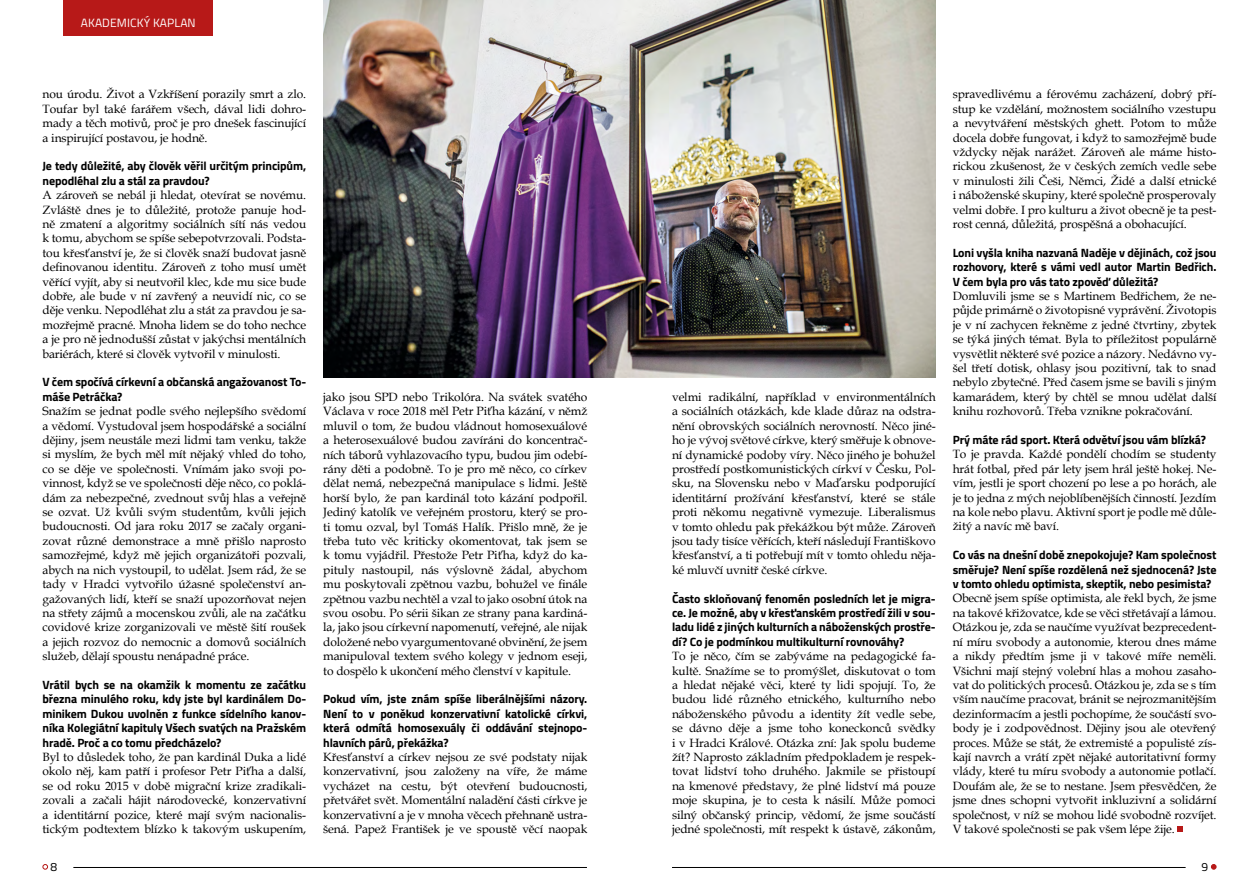
<style>
.page{position:relative;width:1259px;height:893px;background:#fff}
.page>*{position:absolute;margin:0;border:0;box-sizing:border-box;transform-origin:0 0}
.t1{font:12px/14.4px "Book Antiqua";letter-spacing:-.01em;color:#000;text-align:justify}
.t2{font:700 12px/14.4px "Titillium";letter-spacing:-.01em;color:#000;text-align:justify}
.t3{font:12px "Titillium Web";letter-spacing:.01em;color:#fff}
.t4{font:12px "Titillium Web";color:#000}
</style>
<div class="page">
<svg style="left:43px;top:864px;width:5px;height:5px"></svg>
<hr style="left:73px;top:867px;width:514px;height:1px;background:#000">
<svg style="left:1211px;top:864px;width:5px;height:5px"></svg>
<hr style="left:672px;top:867px;width:513px;height:1px;background:#000">
<img style="left:323px;top:0;width:612px;height:377px">
<div style="left:63px;top:0;width:150px;height:35px;background:#b71918"></div>
<svg style="left:1177px;top:827px;width:6px;height:5px"></svg>
<p class="t3" style="left:81px;top:14px;width:116px">AKADEMICKÝ KAPLAN</p>
<p class="t1" style="left:43px;top:87px;width:265px">nou úrodu. Život a Vzkříšení porazily smrt a zlo.<br>Toufar byl také farářem všech, dával lidi dohro&shy;mady a těch motivů, proč je pro dnešek fascinující a inspirující postavou, je hodně.</p>
<p class="t2" style="left:43px;top:158px;width:265px">Je tedy důležité, aby člověk věřil určitým principům, nepodléhal zlu a stál za pravdou?</p>
<p class="t1" style="left:43px;top:188px;width:265px">A zároveň se nebál ji hledat, otevírat se novému.<br>Zvláště dnes je to důležité, protože panuje hod&shy;ně zmatení a algoritmy sociálních sítí nás vedou k tomu, abychom se spíše sebepotvrzovali. Podsta&shy;tou křesťanství je, že si člověk snaží budovat jasně definovanou identitu. Zároveň z toho musí umět věřící vyjít, aby si neutvořil klec, kde mu sice bude dobře, ale bude v ní zavřený a neuvidí nic, co se děje venku. Nepodléhat zlu a stát za pravdou je sa&shy;mozřejmě pracné. Mnoha lidem se do toho nechce a je pro ně jednodušší zůstat v jakýchsi mentálních bariérách, které si člověk vytvořil v minulosti.</p>
<p class="t2" style="left:43px;top:374px;width:265px">V čem spočívá církevní a občanská angažovanost To&shy;máše Petráčka?</p>
<p class="t1" style="left:43px;top:404px;width:265px">Snažím se jednat podle svého nejlepšího svědomí a vědomí. Vystudoval jsem hospodářské a sociální dějiny, jsem neustále mezi lidmi tam venku, takže si myslím, že bych měl mít nějaký vhled do toho, co se děje ve společnosti. Vnímám jako svoji po&shy;vinnost, když se ve společnosti děje něco, co poklá&shy;dám za nebezpečné, zvednout svůj hlas a veřejně se ozvat. Už kvůli svým studentům, kvůli jejich budoucnosti. Od jara roku 2017 se začaly organi&shy;zovat různé demonstrace a mně přišlo naprosto samozřejmé, když mě jejich organizátoři pozvali, abych na nich vystoupil, to udělat. Jsem rád, že se tady v Hradci vytvořilo úžasné společenství an&shy;gažovaných lidí, kteří se snaží upozorňovat nejen na střety zájmů a mocenskou zvůli, ale na začátku covidové krize zorganizovali ve městě šití roušek a jejich rozvoz do nemocnic a domovů sociálních služeb, dělají spoustu nenápadné práce.</p>
<p class="t2" style="left:43px;top:677px;width:265px">Vrátil bych se na okamžik k momentu ze začátku března minulého roku, kdy jste byl kardinálem Do&shy;minikem Dukou uvolněn z funkce sídelního kanov&shy;níka Kolegiátní kapituly Všech svatých na Pražském hradě. Proč a co tomu předcházelo?</p>
<p class="t1" style="left:43px;top:749px;width:265px">Byl to důsledek toho, že pan kardinál Duka a lidé okolo něj, kam patří i profesor Petr Piťha a další, se od roku 2015 v době migrační krize zradikali&shy;zovali a začali hájit národovecké, konzervativní a identitární pozice, které mají svým nacionalis&shy;tickým podtextem blízko k takovým uskupením,</p>
<p class="t1" style="left:323px;top:389px;width:266px">jako jsou SPD nebo Trikolóra. Na svátek svatého Václava v roce 2018 měl Petr Piťha kázání, v němž mluvil o tom, že budou vládnout homosexuálové a heterosexuálové budou zavíráni do koncentrač&shy;ních táborů vyhlazovacího typu, budou jim odebí&shy;rány děti a podobně. To je pro mě něco, co církev dělat nemá, nebezpečná manipulace s lidmi. Ještě horší bylo, že pan kardinál toto kázání podpořil.<br>Jediný katolík ve veřejném prostoru, který se pro&shy;ti tomu ozval, byl Tomáš Halík. Přišlo mně, že je třeba tuto věc kriticky okomentovat, tak jsem se k tomu vyjádřil. Přestože Petr Piťha, když do ka&shy;pituly nastoupil, nás výslovně žádal, abychom mu poskytovali zpětnou vazbu, bohužel ve finále zpětnou vazbu nechtěl a vzal to jako osobní útok na svou osobu. Po sérii šikan ze strany pana kardiná&shy;la, jako jsou církevní napomenutí, veřejné, ale nijak doložené nebo vyargumentované obvinění, že jsem manipuloval textem svého kolegy v jednom eseji, to dospělo k ukončení mého členství v kapitule.</p>
<p class="t2" style="left:323px;top:691px;width:266px">Pokud vím, jste znám spíše liberálnějšími názory.<br>Není to v poněkud konzervativní katolické církvi, která odmítá homosexuály či oddávání stejnopo&shy;hlavních párů, překážka?</p>
<p class="t1" style="left:323px;top:749px;width:266px">Křesťanství a církev nejsou ze své podstaty nijak konzervativní, jsou založeny na víře, že máme vycházet na cestu, být otevření budoucnosti, přetvářet svět. Momentální naladění části církve je konzervativní a je v mnoha věcech přehnaně ustra&shy;šená. Papež František je ve spoustě věcí naopak</p>
<p class="t1" style="left:672px;top:389px;width:265px">velmi radikální, například v environmentálních a sociálních otázkách, kde klade důraz na odstra&shy;nění obrovských sociálních nerovností. Něco jiné&shy;ho je vývoj světové církve, který směřuje k obnove&shy;ní dynamické podoby víry. Něco jiného je bohužel prostředí postkomunistických církví v Česku, Pol&shy;sku, na Slovensku nebo v Maďarsku podporující identitární prožívání křesťanství, které se stále proti někomu negativně vymezuje. Liberalismus v tomto ohledu pak překážkou být může. Zároveň jsou tady tisíce věřících, kteří následují Františkovo křesťanství, a ti potřebují mít v tomto ohledu něja&shy;ké mluvčí uvnitř české církve.</p>
<p class="t2" style="left:672px;top:591px;width:265px">Často skloňovaný fenomén posledních let je migra&shy;ce. Je možné, aby v křesťanském prostředí žili v sou&shy;ladu lidé z jiných kulturních a náboženských prostře&shy;dí? Co je podmínkou multikulturní rovnováhy?</p>
<p class="t1" style="left:672px;top:649px;width:265px">To je něco, čím se zabýváme na pedagogické fa&shy;kultě. Snažíme se to promýšlet, diskutovat o tom a hledat nějaké věci, které ty lidi spojují. To, že budou lidé různého etnického, kulturního nebo náboženského původu a identity žít vedle sebe, se dávno děje a jsme toho koneckonců svědky i v Hradci Králové. Otázka zní: Jak spolu budeme žít? Naprosto základním předpokladem je respek&shy;tovat lidství toho druhého. Jakmile se přistoupí na kmenové představy, že plné lidství má pouze moje skupina, je to cesta k násilí. Může pomoci silný občanský princip, vědomí, že jsme součástí jedné společnosti, mít respekt k ústavě, zákonům,</p>
<p class="t1" style="left:952px;top:87px;width:265px">spravedlivému a férovému zacházení, dobrý pří&shy;stup ke vzdělání, možnostem sociálního vzestupu a nevytváření městských ghett. Potom to může docela dobře fungovat, i když to samozřejmě bude vždycky nějak narážet. Zároveň ale máme histo&shy;rickou zkušenost, že v českých zemích vedle sebe v minulosti žili Češi, Němci, Židé a další etnické i náboženské skupiny, které společně prosperovaly velmi dobře. I pro kulturu a život obecně je ta pest&shy;rost cenná, důležitá, prospěšná a obohacující.</p>
<p class="t2" style="left:952px;top:245px;width:265px">Loni vyšla kniha nazvaná Naděje v dějinách, což jsou rozhovory, které s vámi vedl autor Martin Bedřich.<br>V čem byla pro vás tato zpověď důležitá?</p>
<p class="t1" style="left:952px;top:288px;width:265px">Domluvili jsme se s Martinem Bedřichem, že ne&shy;půjde primárně o životopisné vyprávění. Životopis je v ní zachycen řekněme z jedné čtvrtiny, zbytek se týká jiných témat. Byla to příležitost populárně vysvětlit některé své pozice a názory. Nedávno vy&shy;šel třetí dotisk, ohlasy jsou pozitivní, tak to snad nebylo zbytečné. Před časem jsme se bavili s jiným kamarádem, který by chtěl se mnou udělat další knihu rozhovorů. Třeba vznikne pokračování.</p>
<p class="t2" style="left:952px;top:432px;width:255px">Prý máte rád sport. Která odvětví jsou vám blízká?</p>
<p class="t1" style="left:952px;top:447px;width:265px">To je pravda. Každé pondělí chodím se studenty hrát fotbal, před pár lety jsem hrál ještě hokej. Ne&shy;vím, jestli je sport chození po lese a po horách, ale je to jedna z mých nejoblíbenějších činností. Jezdím na kole nebo plavu. Aktivní sport je podle mě důle&shy;žitý a navíc mě baví.</p>
<p class="t2" style="left:952px;top:547px;width:265px">Co vás na dnešní době znepokojuje? Kam společnost směřuje? Není spíše rozdělená než sjednocená? Jste v tomto ohledu optimista, skeptik, nebo pesimista?</p>
<p class="t1" style="left:952px;top:591px;width:265px">Obecně jsem spíše optimista, ale řekl bych, že jsme na takové křižovatce, kde se věci střetávají a lámou.<br>Otázkou je, zda se naučíme využívat bezprecedent&shy;ní míru svobody a autonomie, kterou dnes máme a nikdy předtím jsme ji v takové míře neměli.<br>Všichni mají stejný volební hlas a mohou zasaho&shy;vat do politických procesů. Otázkou je, zda se s tím vším naučíme pracovat, bránit se nejrozmanitějším dezinformacím a jestli pochopíme, že součástí svo&shy;body je i zodpovědnost. Dějiny jsou ale otevřený proces. Může se stát, že extremisté a populisté zís&shy;kají navrch a vrátí zpět nějaké autoritativní formy vlády, které tu míru svobody a autonomie potlačí.<br>Doufám ale, že se to nestane. Jsem přesvědčen, že jsme dnes schopni vytvořit inkluzivní a solidární společnost, v níž se mohou lidé svobodně rozvíjet.<br>V takové společnosti se pak všem lépe žije.</p>
<p class="t4" style="left:51px;top:858px;width:8px">8</p>
<p class="t4" style="left:1201px;top:858px;width:8px">9</p>
</div>
